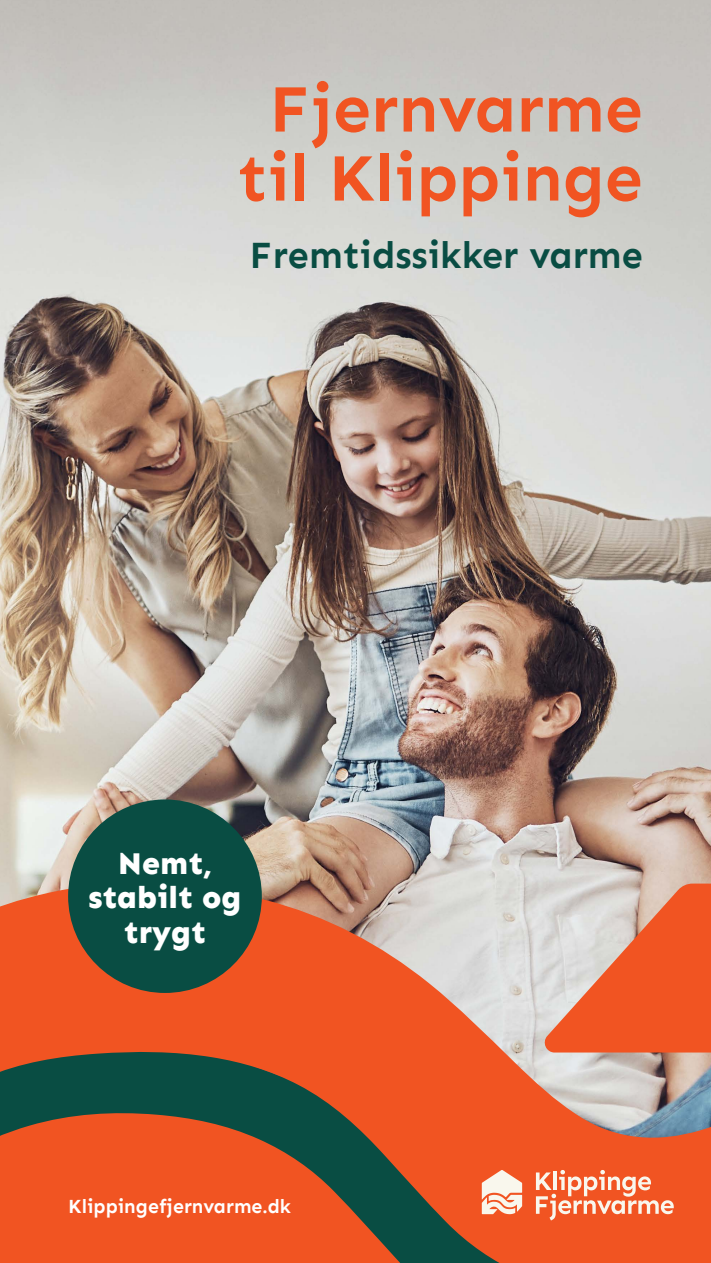
<style>
.page{position:relative;width:711px;height:1263px;background:#fff}
.page>*{position:absolute;margin:0;border:0;box-sizing:border-box;transform-origin:0 0}
.t1{font:700 67.5px "Sen";color:#f15422}
.t2{font:700 37.5px "Sen";color:#094d43}
.t3{font:800 31.5px/34.5px "Sen";color:#fff;text-align:center}
.t4{font:700 19.5px "Sen";color:#fff}
</style>
<div class="page">
<img style="left:0;top:0;width:710px;height:883px">
<svg style="left:0;top:883px;width:710px;height:380px;background:#cb6b47"></svg>
<svg style="left:535px;top:1170px;width:138px;height:50px;background:#f3835d"></svg>
<svg style="left:481px;top:1170px;width:40px;height:44px;background:#f6c5af"></svg>
<div style="left:68px;top:799px;width:193px;height:194px;background:#094d43;border-radius:50%"></div>
<p class="t1" style="left:269px;top:70px;width:375px">Fjernvarme</p>
<p class="t1" style="left:237px;top:139px;width:407px">til Klippinge</p>
<p class="t2" style="left:249px;top:234px;width:394px">Fremtidssikker varme</p>
<p class="t3" style="left:118px;top:846px;width:95px">Nemt,</p>
<p class="t3" style="left:88px;top:880px;width:154px">stabilt og trygt</p>
<p class="t4" style="left:68px;top:1195px;width:224px">Klippingefjernvarme.dk</p>
</div>
